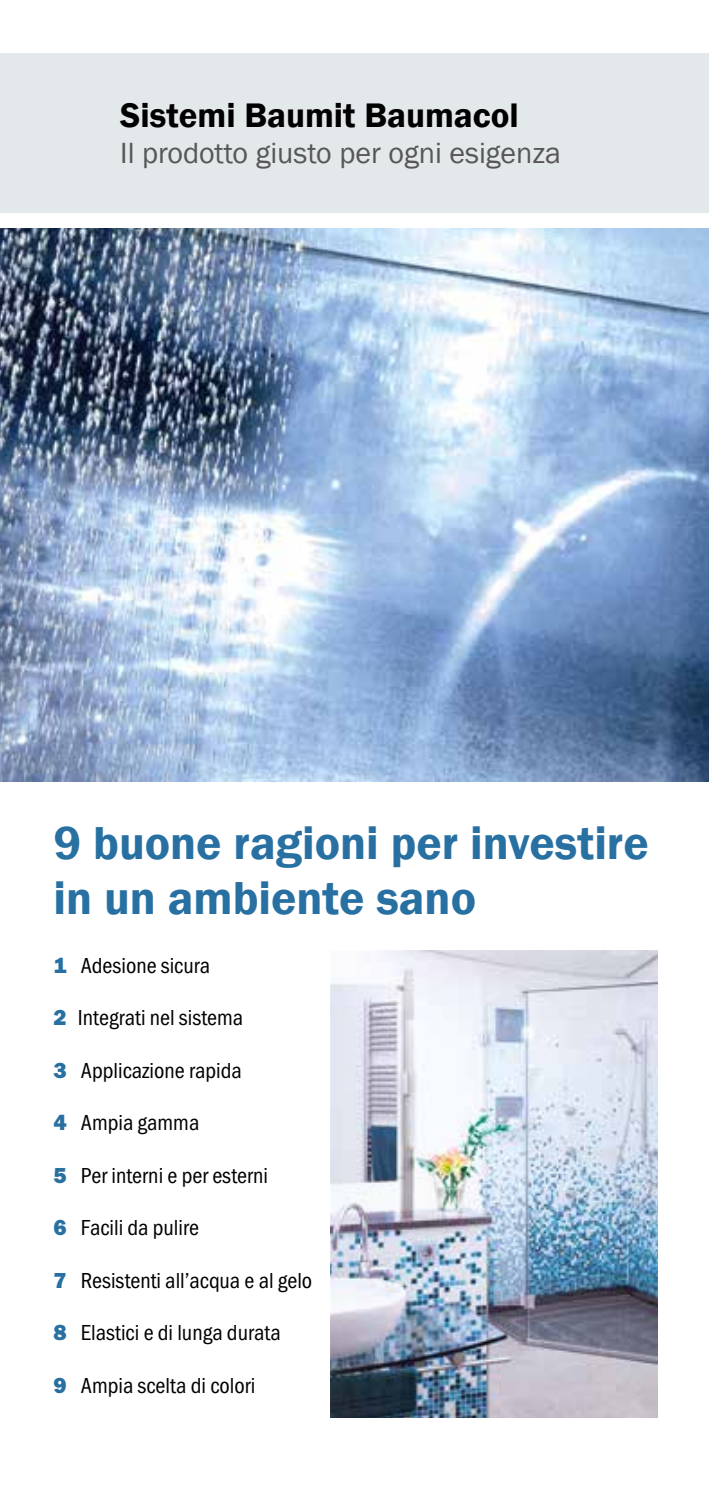
<style>
.page{position:relative;width:709px;height:1489px;background:#fff}
.page>*{position:absolute;margin:0;border:0;box-sizing:border-box;transform-origin:0 0}
.t1{font:600 47.5px/55px "Franklin Gothic";color:#2770a1}
.t2{font:600 35px "Franklin Gothic";color:#000}
.t3{font:30px "Franklin Gothic";color:#575756}
.t4{font:22.5px "BM Franklin Gothic URW Con Boo";color:#000}
.s1{font-family:"BM Franklin Gothic URW Hea";color:#2770a1}
</style>
<div class="page">
<div style="left:0;top:53px;width:709px;height:160px;background:#e3e8eb"></div>
<img style="left:0;top:229px;width:709px;height:552px">
<img style="left:331px;top:950px;width:326px;height:467px">
<h2 class="t2" style="left:120px;top:94px;width:400px">Sistemi Baumit Baumacol</h2>
<h3 class="t3" style="left:120px;top:135px;width:442px">Il prodotto giusto per ogni esigenza</h3>
<h1 class="t1" style="left:53px;top:816px;width:597px">9 buone ragioni per investire in un ambiente sano</h1>
<p class="t4" style="left:53px;top:951px;width:158px"><span class="s1">1</span> Adesione sicura</p>
<p class="t4" style="left:53px;top:1003px;width:191px"><span class="s1">2</span> Integrati nel sistema</p>
<p class="t4" style="left:53px;top:1056px;width:190px"><span class="s1">3</span> Applicazione rapida</p>
<p class="t4" style="left:53px;top:1108px;width:147px"><span class="s1">4</span> Ampia gamma</p>
<p class="t4" style="left:53px;top:1161px;width:216px"><span class="s1">5</span> Per interni e per esterni</p>
<p class="t4" style="left:53px;top:1213px;width:147px"><span class="s1">6</span> Facili da pulire</p>
<p class="t4" style="left:53px;top:1266px;width:260px"><span class="s1">7</span> Resistenti all’acqua e al gelo</p>
<p class="t4" style="left:53px;top:1318px;width:229px"><span class="s1">8</span> Elastici e di lunga durata</p>
<p class="t4" style="left:53px;top:1371px;width:204px"><span class="s1">9</span> Ampia scelta di colori</p>
</div>
